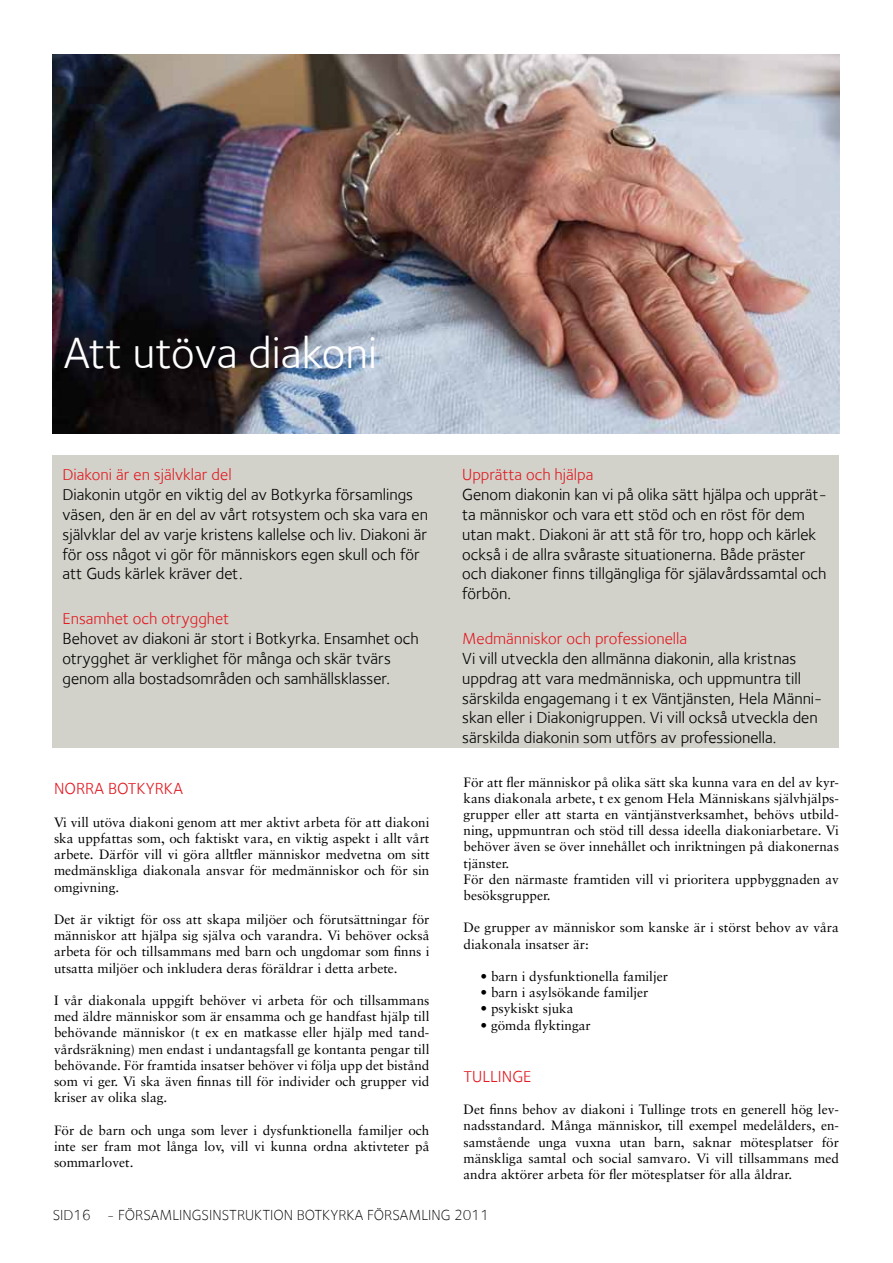
<style>
.page{position:relative;width:893px;height:1263px;background:#fff}
.page>*{position:absolute;margin:0;border:0;box-sizing:border-box;transform-origin:0 0}
.t1{font:45px "Foundry Sterling";color:#fff}
.t2{font:16.5px/19.8px "Foundry Sterling";color:#000}
.t3{font:16.5px "Foundry Sterling";color:#e11b22}
.t4{font:300 15px "Foundry Sterling";color:#000}
.t5{font:13.5px/16.2px "Sabon LT";color:#000;text-align:justify}
</style>
<div class="page">
<div style="left:53px;top:455px;width:786px;height:293px;background:#d2d2ca"></div>
<img style="left:53px;top:54px;width:787px;height:379px">
<h1 class="t1" style="left:64px;top:327px;width:315px">Att utöva diakoni</h1>
<p class="t3" style="left:63px;top:465px;width:171px">Diakoni är en självklar del</p>
<p class="t2" style="left:63px;top:485px;width:367px">Diakonin utgör en viktig del av Botkyrka församlings väsen, den är en del av vårt rotsystem och ska vara en självklar del av varje kristens kallelse och liv. Diakoni är för oss något vi gör för människors egen skull och för att Guds kärlek kräver det.</p>
<p class="t3" style="left:63px;top:609px;width:168px">Ensamhet och otrygghet</p>
<p class="t2" style="left:63px;top:629px;width:358px">Behovet av diakoni är stort i Botkyrka. Ensamhet och otrygghet är verklighet för många och skär tvärs genom alla bostadsområden och samhällsklasser.</p>
<p class="t3" style="left:54px;top:779px;width:11px">NORRA</p>
<p class="t3" style="left:108px;top:779px;width:20px">BOTKYRKA</p>
<p class="t5" style="left:54px;top:814px;width:377px">Vi vill utöva diakoni genom att mer aktivt arbeta för att diakoni ska uppfattas som, och faktiskt vara, en viktig aspekt i allt vårt arbete. Därför vill vi göra alltfler människor medvetna om sitt medmänskliga diakonala ansvar för medmänniskor och för sin omgivning.</p>
<p class="t5" style="left:54px;top:911px;width:377px">Det är viktigt för oss att skapa miljöer och förutsättningar för människor att hjälpa sig själva och varandra. Vi behöver också arbeta för och tillsammans med barn och ungdomar som finns i utsatta miljöer och inkludera deras föräldrar i detta arbete.</p>
<p class="t5" style="left:54px;top:992px;width:377px">I vår diakonala uppgift behöver vi arbeta för och tillsammans med äldre människor som är ensamma och ge handfast hjälp till behövande människor (t ex en matkasse eller hjälp med tand&shy;vårdsräkning) men endast i undantagsfall ge kontanta pengar till behövande. För framtida insatser behöver vi följa upp det bistånd som vi ger. Vi ska även finnas till för individer och grupper vid kriser av olika slag.</p>
<p class="t5" style="left:54px;top:1122px;width:377px">För de barn och unga som lever i dysfunktionella familjer och inte ser fram mot långa lov, vill vi kunna ordna aktivteter på sommarlovet.</p>
<p class="t3" style="left:462px;top:465px;width:133px">Upprätta och hjälpa</p>
<p class="t2" style="left:462px;top:485px;width:366px">Genom diakonin kan vi på olika sätt hjälpa och upprät&shy;ta människor och vara ett stöd och en röst för dem utan makt. Diakoni är att stå för tro, hopp och kärlek också i de allra svåraste situationerna. Både präster och diakoner finns tillgängliga för själavårdssamtal och förbön.</p>
<p class="t3" style="left:462px;top:629px;width:226px">Medmänniskor och professionella</p>
<p class="t2" style="left:462px;top:648px;width:362px">Vi vill utveckla den allmänna diakonin, alla kristnas uppdrag att vara medmänniska, och uppmuntra till särskilda engagemang i t ex Väntjänsten, Hela Männi&shy;skan eller i Diakonigruppen. Vi vill också utveckla den särskilda diakonin som utförs av professionella.</p>
<p class="t5" style="left:463px;top:773px;width:377px;text-align:left">För att fler människor på olika sätt ska kunna vara en del av kyr&shy;kans diakonala arbete, t ex genom Hela Människans självhjälps&shy;grupper eller att starta en väntjänstverksamhet, behövs utbild&shy;ning, uppmuntran och stöd till dessa ideella diakoniarbetare. Vi behöver även se över innehållet och inriktningen på diakonernas tjänster.<br>För den närmaste framtiden vill vi prioritera uppbyggnaden av besöksgrupper.</p>
<p class="t5" style="left:463px;top:919px;width:377px">De grupper av människor som kanske är i störst behov av våra diakonala insatser är:</p>
<p class="t5" style="left:480px;top:968px;width:189px">• barn i dysfunktionella familjer</p>
<p class="t5" style="left:480px;top:984px;width:170px">• barn i asylsökande familjer</p>
<p class="t5" style="left:480px;top:1000px;width:95px">• psykiskt sjuka</p>
<p class="t5" style="left:480px;top:1016px;width:112px">• gömda flyktingar</p>
<p class="t3" style="left:463px;top:1067px;width:49px">TULLINGE</p>
<p class="t5" style="left:463px;top:1101px;width:377px">Det finns behov av diakoni i Tullinge trots en generell hög lev&shy;nadsstandard. Många människor, till exempel medelålders, en&shy;samstående unga vuxna utan barn, saknar mötesplatser för mänskliga samtal och social samvaro. Vi vill tillsammans med andra aktörer arbeta för fler mötesplatser för alla åldrar.</p>
<p class="t4" style="left:53px;top:1206px;width:438px">SID16 - FÖRSAMLINGSINSTRUKTION BOTKYRKA FÖRSAMLING 2011</p>
</div>
